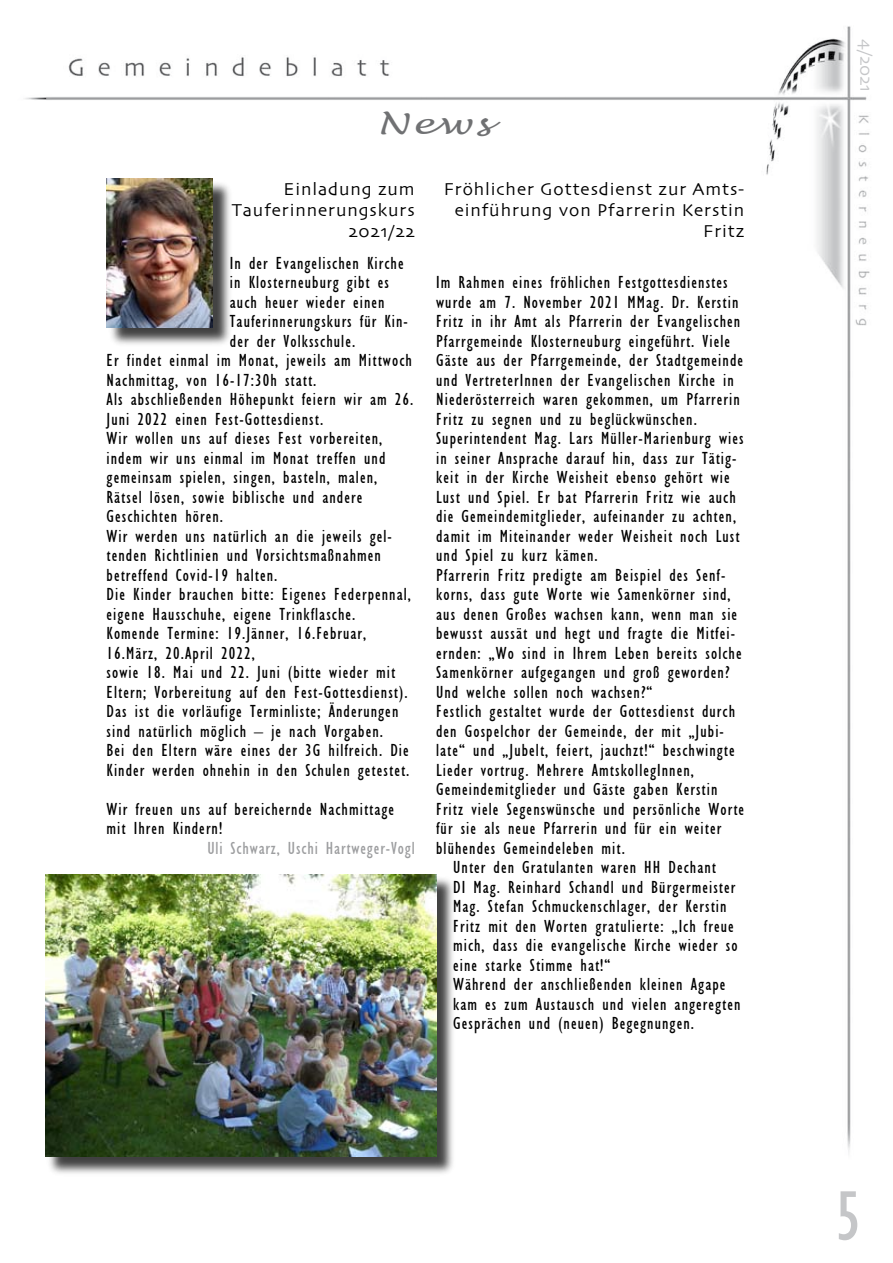
<style>
.page{position:relative;width:893px;height:1263px;background:#fff}
.page>*{position:absolute;margin:0;border:0;box-sizing:border-box;transform-origin:0 0}
.t1{font:italic 28.35px "Lucida Handwriting";color:#707173;scale:1.43 1}
.t2{font:condensed 18px/19.5px "Gill Sans";letter-spacing:.06em;color:#000}
.t3{font:18px/21px "Skia";letter-spacing:.05em;color:#000;text-align:right}
.t4{font:condensed 18px "Gill Sans";letter-spacing:.05em;color:#9c9d9f}
.t5{font:18px "Skia";color:#c5c6c8}
</style>
<div class="page">
<img style="left:25px;top:26px;width:845px;height:1127px">
<div style="left:108px;top:180px;width:125px;height:166px;background:#000;opacity:.75"></div>
<img style="left:107px;top:179px;width:106px;height:148px">
<div style="left:46px;top:876px;width:410px;height:300px;background:#000;opacity:.75"></div>
<img style="left:45px;top:874px;width:391px;height:283px">
<h1 class="t1" style="left:376px;top:106px;width:81px">News</h1>
<p class="t3" style="left:232px;top:180px;width:185px">Einladung zum<br>Tauferinnerungskurs<br>2021/22</p>
<p class="t2" style="left:230px;top:253px;width:175px">In der Evangelischen Kirche</p>
<p class="t2" style="left:230px;top:273px;width:161px">in Klosterneuburg gibt es</p>
<p class="t2" style="left:230px;top:292px;width:156px">auch heuer wieder einen</p>
<p class="t2" style="left:230px;top:312px;width:180px">Tauferinnerungskurs für Kin-</p>
<p class="t2" style="left:230px;top:331px;width:127px">der der Volksschule.</p>
<p class="t2" style="left:107px;top:351px;width:307px">Er findet einmal im Monat, jeweils am Mittwoch</p>
<p class="t2" style="left:107px;top:370px;width:211px">Nachmittag, von 16-17:30h statt.</p>
<p class="t2" style="left:107px;top:390px;width:308px">Als abschließenden Höhepunkt feiern wir am 26.</p>
<p class="t2" style="left:107px;top:409px;width:218px">Juni 2022 einen Fest-Gottesdienst.</p>
<p class="t2" style="left:107px;top:429px;width:277px">Wir wollen uns auf dieses Fest vorbereiten,</p>
<p class="t2" style="left:107px;top:448px;width:280px">indem wir uns einmal im Monat treffen und</p>
<p class="t2" style="left:107px;top:468px;width:272px">gemeinsam spielen, singen, basteln, malen,</p>
<p class="t2" style="left:107px;top:487px;width:257px">Rätsel lösen, sowie biblische und andere</p>
<p class="t2" style="left:107px;top:507px;width:118px">Geschichten hören.</p>
<p class="t2" style="left:107px;top:526px;width:287px">Wir werden uns natürlich an die jeweils gel-</p>
<p class="t2" style="left:107px;top:546px;width:276px">tenden Richtlinien und Vorsichtsmaßnahmen</p>
<p class="t2" style="left:107px;top:565px;width:172px">betreffend Covid-19 halten.</p>
<p class="t2" style="left:107px;top:585px;width:306px">Die Kinder brauchen bitte: Eigenes Federpennal,</p>
<p class="t2" style="left:107px;top:604px;width:250px">eigene Hausschuhe, eigene Trinkflasche.</p>
<p class="t2" style="left:107px;top:624px;width:261px">Komende Termine: 19.Jänner, 16.Februar,</p>
<p class="t2" style="left:107px;top:643px;width:150px">16.März, 20.April 2022,</p>
<p class="t2" style="left:107px;top:663px;width:290px">sowie 18. Mai und 22. Juni (bitte wieder mit</p>
<p class="t2" style="left:107px;top:682px;width:302px">Eltern; Vorbereitung auf den Fest-Gottesdienst).</p>
<p class="t2" style="left:107px;top:702px;width:293px">Das ist die vorläufige Terminliste; Änderungen</p>
<p class="t2" style="left:107px;top:721px;width:278px">sind natürlich möglich – je nach Vorgaben.</p>
<p class="t2" style="left:107px;top:741px;width:304px">Bei den Eltern wäre eines der 3G hilfreich. Die</p>
<p class="t2" style="left:107px;top:760px;width:304px">Kinder werden ohnehin in den Schulen getestet.</p>
<p class="t2" style="left:107px;top:799px;width:289px">Wir freuen uns auf bereichernde Nachmittage mit Ihren Kindern!</p>
<p class="t4" style="left:207px;top:838px;width:209px">Uli Schwarz, Uschi Hartweger-Vogl</p>
<p class="t3" style="left:444px;top:180px;width:302px">Fröhlicher Gottesdienst zur Amts&shy;einführung von Pfarrerin Kerstin<br>Fritz</p>
<p class="t2" style="left:436px;top:273px;width:293px">Im Rahmen eines fröhlichen Festgottesdienstes</p>
<p class="t2" style="left:436px;top:292px;width:304px">wurde am 7. November 2021 MMag. Dr. Kerstin</p>
<p class="t2" style="left:436px;top:312px;width:306px">Fritz in ihr Amt als Pfarrerin der Evangelischen</p>
<p class="t2" style="left:436px;top:331px;width:296px">Pfarrgemeinde Klosterneuburg eingeführt. Viele</p>
<p class="t2" style="left:436px;top:351px;width:308px">Gäste aus der Pfarrgemeinde, der Stadtgemeinde</p>
<p class="t2" style="left:436px;top:370px;width:299px">und VertreterInnen der Evangelischen Kirche in</p>
<p class="t2" style="left:436px;top:390px;width:305px">Niederösterreich waren gekommen, um Pfarrerin</p>
<p class="t2" style="left:436px;top:409px;width:262px">Fritz zu segnen und zu beglückwünschen.</p>
<p class="t2" style="left:436px;top:429px;width:309px">Superintendent Mag. Lars Müller-Marienburg wies</p>
<p class="t2" style="left:436px;top:448px;width:302px">in seiner Ansprache darauf hin, dass zur Tätig-</p>
<p class="t2" style="left:436px;top:468px;width:295px">keit in der Kirche Weisheit ebenso gehört wie</p>
<p class="t2" style="left:436px;top:487px;width:301px">Lust und Spiel. Er bat Pfarrerin Fritz wie auch</p>
<p class="t2" style="left:436px;top:507px;width:302px">die Gemeindemitglieder, aufeinander zu achten,</p>
<p class="t2" style="left:436px;top:526px;width:305px">damit im Miteinander weder Weisheit noch Lust</p>
<p class="t2" style="left:436px;top:546px;width:163px">und Spiel zu kurz kämen.</p>
<p class="t2" style="left:436px;top:565px;width:291px">Pfarrerin Fritz predigte am Beispiel des Senf-</p>
<p class="t2" style="left:436px;top:585px;width:296px">korns, dass gute Worte wie Samenkörner sind,</p>
<p class="t2" style="left:436px;top:604px;width:303px">aus denen Großes wachsen kann, wenn man sie</p>
<p class="t2" style="left:436px;top:624px;width:300px">bewusst aussät und hegt und fragte die Mitfei-</p>
<p class="t2" style="left:436px;top:643px;width:307px">ernden: „Wo sind in Ihrem Leben bereits solche</p>
<p class="t2" style="left:436px;top:663px;width:295px">Samenkörner aufgegangen und groß geworden?</p>
<p class="t2" style="left:436px;top:682px;width:218px">Und welche sollen noch wachsen?“</p>
<p class="t2" style="left:436px;top:702px;width:300px">Festlich gestaltet wurde der Gottesdienst durch</p>
<p class="t2" style="left:436px;top:721px;width:289px">den Gospelchor der Gemeinde, der mit „Jubi-</p>
<p class="t2" style="left:436px;top:741px;width:300px">late“ und „Jubelt, feiert, jauchzt!“ beschwingte</p>
<p class="t2" style="left:436px;top:760px;width:259px">Lieder vortrug. Mehrere AmtskollegInnen,</p>
<p class="t2" style="left:436px;top:780px;width:283px">Gemeindemitglieder und Gäste gaben Kerstin</p>
<p class="t2" style="left:436px;top:799px;width:310px">Fritz viele Segenswünsche und persönliche Worte</p>
<p class="t2" style="left:436px;top:819px;width:287px">für sie als neue Pfarrerin und für ein weiter</p>
<p class="t2" style="left:436px;top:838px;width:190px">blühendes Gemeindeleben mit.</p>
<p class="t2" style="left:453px;top:858px;width:264px">Unter den Gratulanten waren HH Dechant</p>
<p class="t2" style="left:453px;top:877px;width:284px">DI Mag. Reinhard Schandl und Bürgermeister</p>
<p class="t2" style="left:453px;top:897px;width:275px">Mag. Stefan Schmuckenschlager, der Kerstin</p>
<p class="t2" style="left:453px;top:916px;width:282px">Fritz mit den Worten gratulierte: „Ich freue</p>
<p class="t2" style="left:453px;top:936px;width:286px">mich, dass die evangelische Kirche wieder so</p>
<p class="t2" style="left:453px;top:955px;width:159px">eine starke Stimme hat!“</p>
<p class="t2" style="left:453px;top:975px;width:274px">Während der anschließenden kleinen Agape</p>
<p class="t2" style="left:453px;top:994px;width:289px">kam es zum Austausch und vielen angeregten</p>
<p class="t2" style="left:453px;top:1014px;width:242px">Gesprächen und (neuen) Begegnungen.</p>
<p class="t5" style="left:877px;top:39px;width:55px;rotate:90deg">4/2021</p>
</div>
